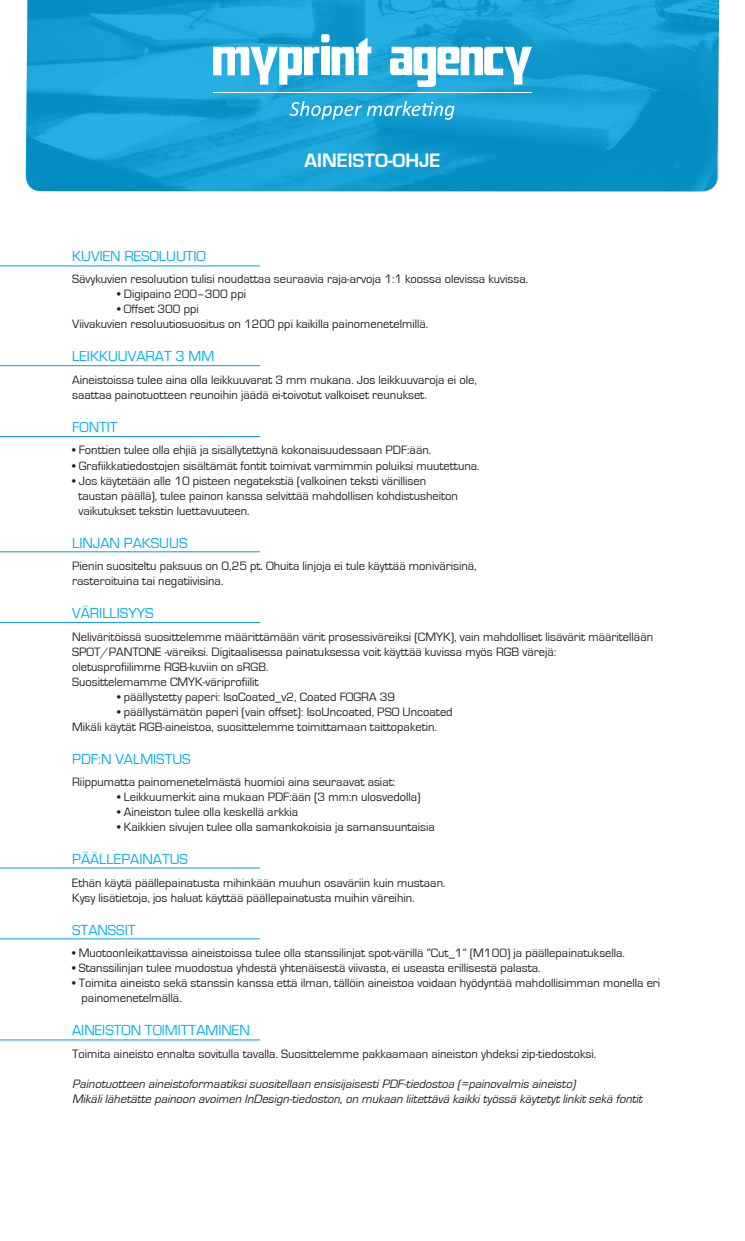
<style>
.page{position:relative;width:745px;height:1241px;background:#fff}
.page>*{position:absolute;margin:0;border:0;box-sizing:border-box;transform-origin:0 0}
.t1{font:700 20px "Eurostile";color:#fff}
.t2{font:15px "Eurostile";color:#00b0ea}
.t3{font:12.5px "Eurostile";color:#231f20}
.t4{font:italic 12.5px "Eurostile";color:#231f20}
</style>
<div class="page">
<img style="left:26px;top:0;width:692px;height:191px">
<div style="left:321px;top:34px;width:8px;height:8px;background:#fff;border-radius:2px"></div>
<div style="left:321px;top:47px;width:8px;height:28px;background:#fff"></div>
<svg style="left:331px;top:38px;width:40px;height:37px"></svg>
<svg style="left:390px;top:47px;width:141px;height:40px"></svg>
<svg style="left:213px;top:47px;width:106px;height:38px"></svg>
<svg style="left:289px;top:101px;width:165px;height:19px;background:#4cb7df"></svg>
<hr style="left:213px;top:93px;width:318px;height:1px;background:#fff">
<hr style="left:0;top:266px;width:260px;height:1px;background:#00a2df">
<hr style="left:0;top:365px;width:260px;height:1px;background:#00a2df">
<hr style="left:0;top:436px;width:260px;height:1px;background:#00a2df">
<hr style="left:0;top:551px;width:260px;height:1px;background:#00a2df">
<hr style="left:0;top:622px;width:260px;height:1px;background:#00a2df">
<hr style="left:0;top:867px;width:260px;height:1px;background:#00a2df">
<hr style="left:0;top:938px;width:260px;height:1px;background:#00a2df">
<hr style="left:0;top:1039px;width:260px;height:1px;background:#00a2df">
<p class="t1" style="left:304px;top:149px;width:137px">AINEISTO-OHJE</p>
<p class="t2" style="left:72px;top:248px;width:135px">KUVIEN RESOLUUTIO</p>
<p class="t3" style="left:72px;top:272px;width:457px">Sävykuvien resoluution tulisi noudattaa seuraavia raja-arvoja 1:1 koossa olevissa kuvissa.</p>
<p class="t3" style="left:117px;top:287px;width:130px">• Digipaino 200–300 ppi</p>
<p class="t3" style="left:117px;top:302px;width:83px">• Offset 300 ppi</p>
<p class="t3" style="left:72px;top:317px;width:357px">Viivakuvien resoluutiosuositus on 1200 ppi kaikilla painomenetelmillä.</p>
<p class="t2" style="left:72px;top:348px;width:143px">LEIKKUUVARAT 3 MM</p>
<p class="t3" style="left:72px;top:373px;width:406px">Aineistoissa tulee aina olla leikkuuvarat 3 mm mukana. Jos leikkuuvaroja ei ole,</p>
<p class="t3" style="left:72px;top:388px;width:356px">saattaa painotuotteen reunoihin jäädä ei-toivotut valkoiset reunukset.</p>
<p class="t2" style="left:72px;top:419px;width:47px">FONTIT</p>
<p class="t3" style="left:72px;top:443px;width:360px">• Fonttien tulee olla ehjiä ja sisällytettynä kokonaisuudessaan PDF:ään.</p>
<p class="t3" style="left:72px;top:458px;width:408px">• Grafiikkatiedostojen sisältämät fontit toimivat varmimmin poluiksi muutettuna.</p>
<p class="t3" style="left:72px;top:473px;width:355px">• Jos käytetään alle 10 pisteen negatekstiä (valkoinen teksti värillisen</p>
<p class="t3" style="left:78px;top:488px;width:381px">taustan päällä), tulee painon kanssa selvittää mahdollisen kohdistusheiton</p>
<p class="t3" style="left:78px;top:503px;width:172px">vaikutukset tekstin luettavuuteen.</p>
<p class="t2" style="left:72px;top:534px;width:117px">LINJAN PAKSUUS</p>
<p class="t3" style="left:72px;top:559px;width:406px">Pienin suositeltu paksuus on 0,25 pt. Ohuita linjoja ei tule käyttää monivärisinä,</p>
<p class="t3" style="left:72px;top:574px;width:153px">rasteroituina tai negatiivisina.</p>
<p class="t2" style="left:72px;top:605px;width:83px">VÄRILLISYYS</p>
<p class="t3" style="left:72px;top:629px;width:582px">Neliväritöissä suosittelemme määrittämään värit prosessiväreiksi (CMYK), vain mahdolliset lisävärit määritellään</p>
<p class="t3" style="left:72px;top:644px;width:485px">SPOT/PANTONE -väreiksi. Digitaalisessa painatuksessa voit käyttää kuvissa myös RGB värejä:</p>
<p class="t3" style="left:72px;top:659px;width:198px">oletusprofiilimme RGB-kuviin on sRGB.</p>
<p class="t3" style="left:72px;top:674px;width:188px">Suosittelemamme CMYK-väriprofiilit</p>
<p class="t3" style="left:117px;top:689px;width:279px">• päällystetty paperi: IsoCoated_v2, Coated FOGRA 39</p>
<p class="t3" style="left:117px;top:704px;width:337px">• päällystämätön paperi (vain offset): IsoUncoated, PSO Uncoated</p>
<p class="t3" style="left:72px;top:719px;width:366px">Mikäli käytät RGB-aineistoa, suosittelemme toimittamaan taittopaketin.</p>
<p class="t2" style="left:72px;top:750px;width:120px">PDF:N VALMISTUS</p>
<p class="t3" style="left:72px;top:775px;width:324px">Riippumatta painomenetelmästä huomioi aina seuraavat asiat:</p>
<p class="t3" style="left:117px;top:790px;width:305px">• Leikkuumerkit aina mukaan PDF:ään (3 mm:n ulosvedolla)</p>
<p class="t3" style="left:117px;top:805px;width:182px">• Aineiston tulee olla keskellä arkkia</p>
<p class="t3" style="left:117px;top:820px;width:319px">• Kaikkien sivujen tulee olla samankokoisia ja samansuuntaisia</p>
<p class="t2" style="left:72px;top:851px;width:117px">PÄÄLLEPAINATUS</p>
<p class="t3" style="left:72px;top:875px;width:374px">Ethän käytä päällepainatusta mihinkään muuhun osaväriin kuin mustaan.</p>
<p class="t3" style="left:72px;top:890px;width:344px">Kysy lisätietoja, jos haluat käyttää päällepainatusta muihin väreihin.</p>
<p class="t2" style="left:72px;top:921px;width:65px">STANSSIT</p>
<p class="t3" style="left:72px;top:946px;width:554px">• Muotoonleikattavissa aineistoissa tulee olla stanssilinjat spot-värillä ”Cut_1” (M100) ja päällepainatuksella.</p>
<p class="t3" style="left:72px;top:961px;width:469px">• Stanssilinjan tulee muodostua yhdestä yhtenäisestä viivasta, ei useasta erillisestä palasta.</p>
<p class="t3" style="left:72px;top:976px;width:589px">• Toimita aineisto sekä stanssin kanssa että ilman, tällöin aineistoa voidaan hyödyntää mahdollisimman monella eri</p>
<p class="t3" style="left:81px;top:991px;width:102px">painomenetelmällä.</p>
<p class="t2" style="left:72px;top:1022px;width:179px">AINEISTON TOIMITTAMINEN</p>
<p class="t3" style="left:72px;top:1046px;width:525px">Toimita aineisto ennalta sovitulla tavalla. Suosittelemme pakkaamaan aineiston yhdeksi zip-tiedostoksi.</p>
<p class="t4" style="left:72px;top:1076px;width:507px">Painotuotteen aineistoformaatiksisuositellaan ensisijaisestiPDF-tiedostoa (=painovalmis aineisto)</p>
<p class="t4" style="left:72px;top:1091px;width:574px">Mikälilähetätte painoon avoimen InDesign-tiedoston,on mukaan liitettävä kaikkityössä käytetytlinkitsekä fontit</p>
</div>
